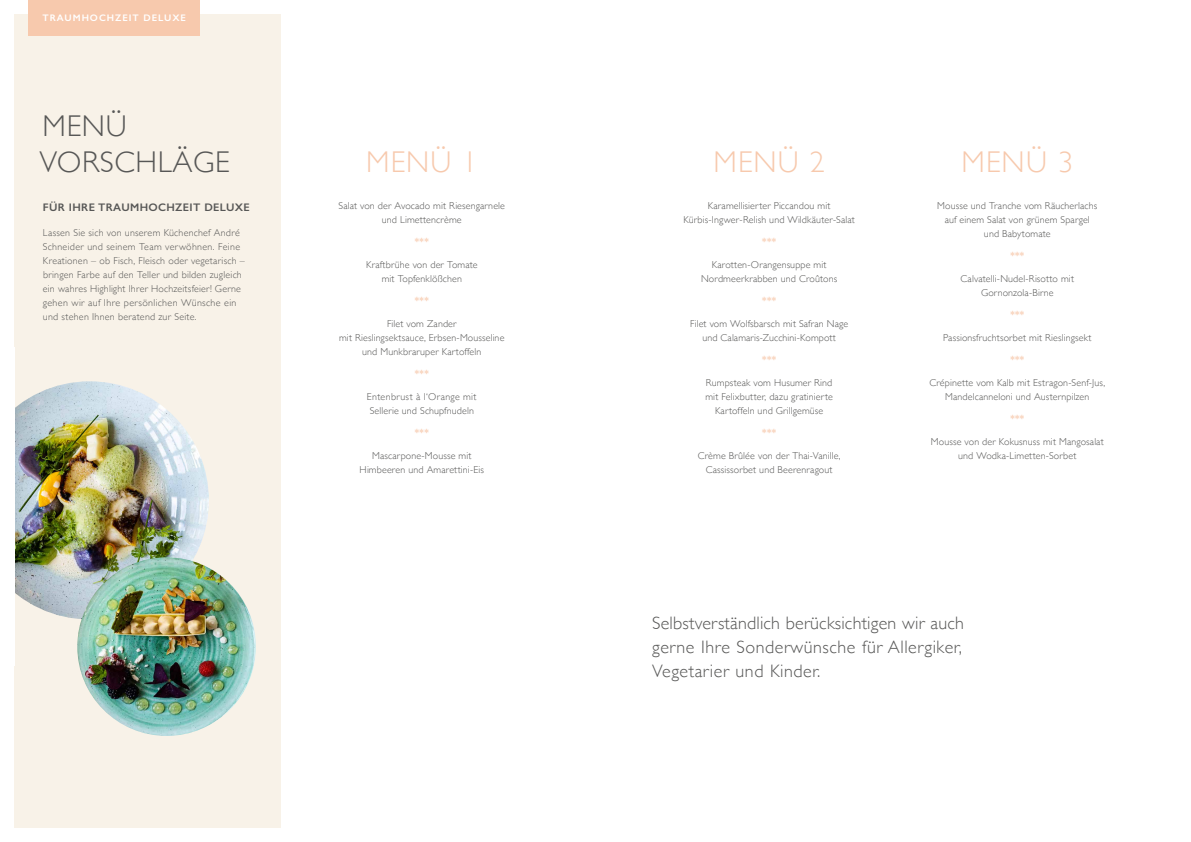
<style>
.page{position:relative;width:1191px;height:842px;background:#fff}
.page>*{position:absolute;margin:0;border:0;box-sizing:border-box;transform-origin:0 0}
.t1{font:300 30px "Gill Sans";letter-spacing:.04em;color:#f7c9ad}
.t2{font:300 30px/36.2px "Gill Sans";letter-spacing:.02em;color:#575756}
.t3{font:300 18px/24px "Gill Sans";letter-spacing:.03em;color:#575756;text-align:justify}
.t4{font:600 11px "Gill Sans";letter-spacing:.03em;color:#575756}
.t5{font:300 10px/14px "Gill Sans";letter-spacing:.015em;color:#575756;text-align:center}
.t6{font:600 10px "Gill Sans";color:#f7c9ad}
.t7{font:600 9.5px "Gill Sans";letter-spacing:.1em;color:#fff}
</style>
<div class="page">
<div style="left:14px;top:14px;width:267px;height:814px;background:#f8f2e8"></div>
<img style="left:14px;top:381px;width:195px;height:238px">
<img style="left:77px;top:557px;width:179px;height:179px;border-radius:89px">
<div style="left:28px;top:0;width:172px;height:35px;background:#f7c9ad"></div>
<p class="t7" style="left:43px;top:12px;width:145px">TRAUMHOCHZEIT DELUXE</p>
<h1 class="t2" style="left:40px;top:106px;width:192px">MENÜ<br>VORSCHLÄGE</h1>
<p class="t4" style="left:43px;top:200px;width:208px">FÜR IHRE TRAUMHOCHZEIT DELUXE</p>
<p class="t5" style="left:43px;top:225px;width:204px;text-align:left">Lassen Sie sich von unserem Küchenchef André Schneider und seinem Team verwöhnen. Feine Kreationen – ob Fisch, Fleisch oder vegetarisch – bringen Farbe auf den Teller und bilden zugleich ein wahres Highlight Ihrer Hochzeitsfeier! Gerne gehen wir auf Ihre persönlichen Wünsche ein und stehen Ihnen beratend zur Seite.</p>
<h1 class="t1" style="left:366px;top:138px;width:113px">MENÜ 1</h1>
<p class="t5" style="left:338px;top:198px;width:168px">Salat von der Avocado mit Riesengarnele und Limettencrème</p>
<p class="t6" style="left:415px;top:236px;width:15px">***</p>
<p class="t5" style="left:366px;top:257px;width:113px">Kraftbrühe von der Tomate mit Topfenklößchen</p>
<p class="t6" style="left:415px;top:295px;width:15px">***</p>
<p class="t5" style="left:339px;top:316px;width:167px">Filet vom Zander<br>mit Rieslingsektsauce, Erbsen-Mousseline und Munkbraruper Kartoffeln</p>
<p class="t6" style="left:415px;top:368px;width:15px">***</p>
<p class="t5" style="left:367px;top:389px;width:111px;text-align:left">Entenbrust à l‘Orange mit<br>Sellerie und Schupfnudeln</p>
<p class="t6" style="left:415px;top:427px;width:15px">***</p>
<p class="t5" style="left:360px;top:448px;width:126px">Mascarpone-Mousse mit<br>Himbeeren und Amarettini-Eis</p>
<h1 class="t1" style="left:713px;top:138px;width:113px">MENÜ 2</h1>
<p class="t5" style="left:683px;top:198px;width:173px">Karamellisierter Piccandou mit<br>Kürbis-Ingwer-Relish und Wildkäuter-Salat</p>
<p class="t6" style="left:762px;top:236px;width:15px">***</p>
<p class="t5" style="left:701px;top:257px;width:138px">Karotten-Orangensuppe mit<br>Nordmeerkrabben und Croûtons</p>
<p class="t6" style="left:762px;top:295px;width:15px">***</p>
<p class="t5" style="left:690px;top:316px;width:159px">Filet vom Wolfsbarsch mit Safran Nage und Calamaris-Zucchini-Kompott</p>
<p class="t6" style="left:762px;top:354px;width:15px">***</p>
<p class="t5" style="left:705px;top:375px;width:129px">Rumpsteak vom Husumer Rind mit Felixbutter, dazu gratinierte<br>Kartoffeln und Grillgemüse</p>
<p class="t6" style="left:762px;top:427px;width:15px">***</p>
<p class="t5" style="left:698px;top:448px;width:144px">Crème Brûlée von der Thai-Vanille,<br>Cassissorbet und Beerenragout</p>
<h1 class="t1" style="left:961px;top:138px;width:113px">MENÜ 3</h1>
<p class="t5" style="left:937px;top:198px;width:161px">Mousse und Tranche vom Räucherlachs auf einem Salat von grünem Spargel und Babytomate</p>
<p class="t6" style="left:1010px;top:250px;width:15px">***</p>
<p class="t5" style="left:960px;top:271px;width:115px">Calvatelli-Nudel-Risotto mit<br>Gornonzola-Birne</p>
<p class="t6" style="left:1010px;top:309px;width:15px">***</p>
<p class="t5" style="left:943px;top:330px;width:150px">Passionsfruchtsorbet mit Rieslingsekt</p>
<p class="t6" style="left:1010px;top:354px;width:15px">***</p>
<p class="t5" style="left:929px;top:375px;width:177px">Crépinette vom Kalb mit Estragon-Senf-Jus,<br>Mandelcanneloni und Austernpilzen</p>
<p class="t6" style="left:1010px;top:413px;width:15px">***</p>
<p class="t5" style="left:931px;top:434px;width:174px">Mousse von der Kokusnuss mit Mangosalat und Wodka-Limetten-Sorbet</p>
<h2 class="t3" style="left:652px;top:610px;width:313px">Selbstverständlich berücksichtigen wir auch gerne Ihre Sonderwünsche für Allergiker, Vegetarier und Kinder.</h2>
</div>
